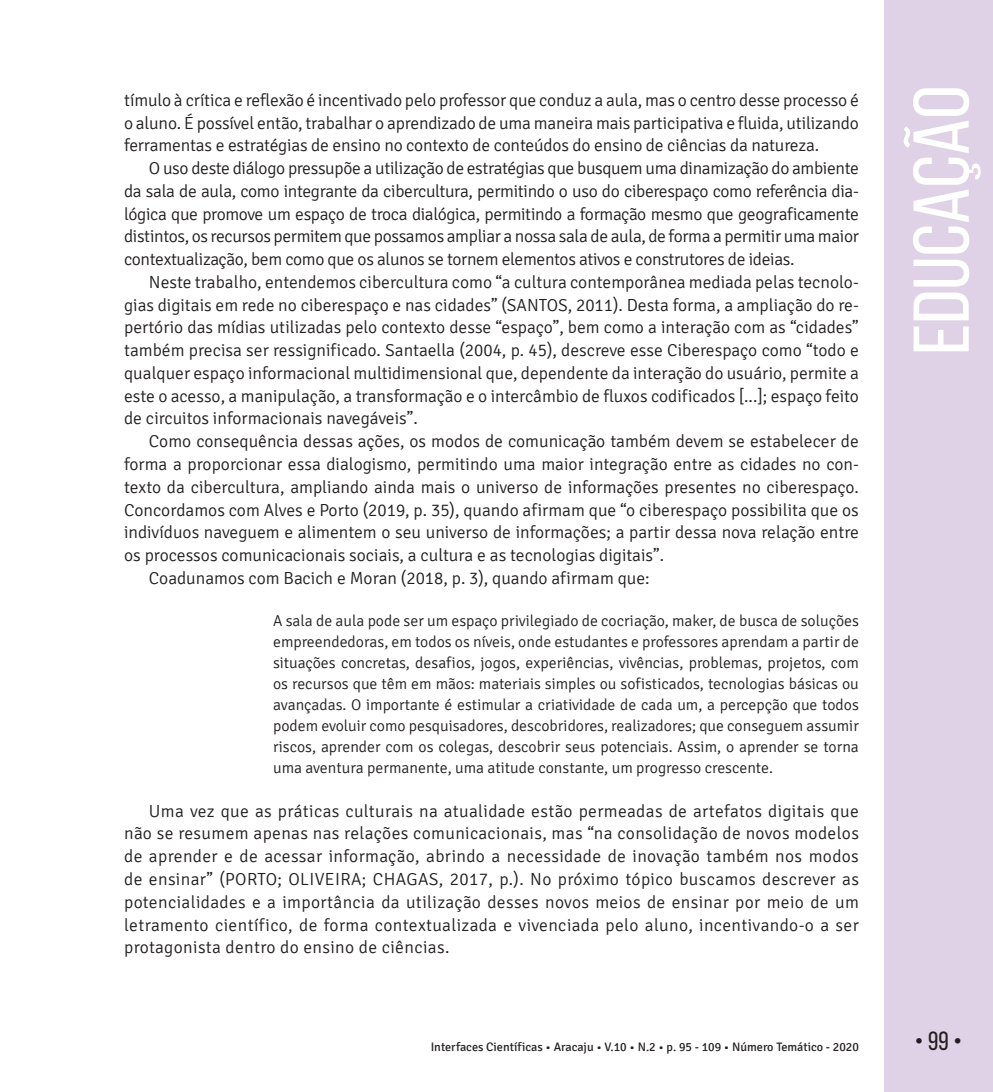
<style>
.page{position:relative;width:993px;height:1092px;background:#fff}
.page>*{position:absolute;margin:0;border:0;box-sizing:border-box;transform-origin:0 0}
.t1{font:78.75px "Bebas Neue";color:#fff;scale:1.09 1}
.t2{font:26.25px "Bebas Neue";color:#231f20}
.TEXTO{font:300 17.5px/22.8px "Signika";color:#231f20;text-align:justify}
.CITAÇÃO{font:300 15.75px/21px "Signika";color:#231f20;text-align:justify}
.t3{font:12.25px "Signika";color:#231f20}
</style>
<div class="page">
<div style="left:883px;top:0;width:109px;height:1091px;background:#e0d2e6"></div>
<p class="TEXTO" style="left:124px;top:89px;width:736px">tímulo à crítica e reflexão é incentivado pelo professor que conduz a aula, mas o centro desse processo é o aluno. É possível então, trabalhar o aprendizado de uma maneira mais participativa e fluida, utilizando ferramentas e estratégias de ensino no contexto de conteúdos do ensino de ciências da natureza.</p>
<p class="TEXTO" style="left:124px;top:157px;width:736px;text-indent:25px">O uso deste diálogo pressupõe a utilização de estratégias que busquem uma dinamização do ambiente da sala de aula, como integrante da cibercultura, permitindo o uso do ciberespaço como referência dia&shy;lógica que promove um espaço de troca dialógica, permitindo a formação mesmo que geograficamente distintos, os recursos permitem que possamos ampliar a nossa sala de aula, de forma a permitir uma maior contextualização, bem como que os alunos se tornem elementos ativos e construtores de ideias.</p>
<p class="TEXTO" style="left:124px;top:271px;width:736px;text-indent:25px">Neste trabalho, entendemos cibercultura como “a cultura contemporânea mediada pelas tecnolo&shy;gias digitais em rede no ciberespaço e nas cidades” (SANTOS, 2011). Desta forma, a ampliação do re&shy;pertório das mídias utilizadas pelo contexto desse “espaço”, bem como a interação com as “cidades” também precisa ser ressignificado. Santaella (2004, p. 45), descreve esse Ciberespaço como “todo e qualquer espaço informacional multidimensional que, dependente da interação do usuário, permite a este o acesso, a manipulação, a transformação e o intercâmbio de fluxos codificados [...]; espaço feito de circuitos informacionais navegáveis”.</p>
<p class="TEXTO" style="left:124px;top:430px;width:736px;text-indent:25px">Como consequência dessas ações, os modos de comunicação também devem se estabelecer de forma a proporcionar essa dialogismo, permitindo uma maior integração entre as cidades no con&shy;texto da cibercultura, ampliando ainda mais o universo de informações presentes no ciberespaço.<br>Concordamos com Alves e Porto (2019, p. 35), quando afirmam que “o ciberespaço possibilita que os indivíduos naveguem e alimentem o seu universo de informações; a partir dessa nova relação entre os processos comunicacionais sociais, a cultura e as tecnologias digitais”.</p>
<p class="TEXTO" style="left:149px;top:567px;width:502px">Coadunamos com Bacich e Moran (2018, p. 3), quando afirmam que:</p>
<p class="CITAÇÃO" style="left:273px;top:610px;width:587px">A sala de aula pode ser um espaço privilegiado de cocriação, maker, de busca de soluções empreendedoras, em todos os níveis, onde estudantes e professores aprendam a partir de situações concretas, desafios, jogos, experiências, vivências, problemas, projetos, com os recursos que têm em mãos: materiais simples ou sofisticados, tecnologias básicas ou avançadas. O importante é estimular a criatividade de cada um, a percepção que todos podem evoluir como pesquisadores, descobridores, realizadores; que conseguem assumir riscos, aprender com os colegas, descobrir seus potenciais. Assim, o aprender se torna uma aventura permanente, uma atitude constante, um progresso crescente.</p>
<p class="TEXTO" style="left:124px;top:799px;width:736px;text-indent:25px">Uma vez que as práticas culturais na atualidade estão permeadas de artefatos digitais que não se resumem apenas nas relações comunicacionais, mas “na consolidação de novos modelos de aprender e de acessar informação, abrindo a necessidade de inovação também nos modos de ensinar” (PORTO; OLIVEIRA; CHAGAS, 2017, p.). No próximo tópico buscamos descrever as potencialidades e a importância da utilização desses novos meios de ensinar por meio de um letramento científico, de forma contextualizada e vivenciada pelo aluno, incentivando-o a ser protagonista dentro do ensino de ciências.</p>
<h1 class="t1" style="left:898px;top:355px;width:248px;rotate:-90deg">EDUCAÇÃO</h1>
<p class="t3" style="left:430px;top:1040px;width:429px">Interfaces Científicas • Aracaju • V.10 • N.2 • p. 95 - 109 • Número Temático - 2020</p>
<h2 class="t2" style="left:914px;top:1026px;width:49px">• 99 •</h2>
</div>
